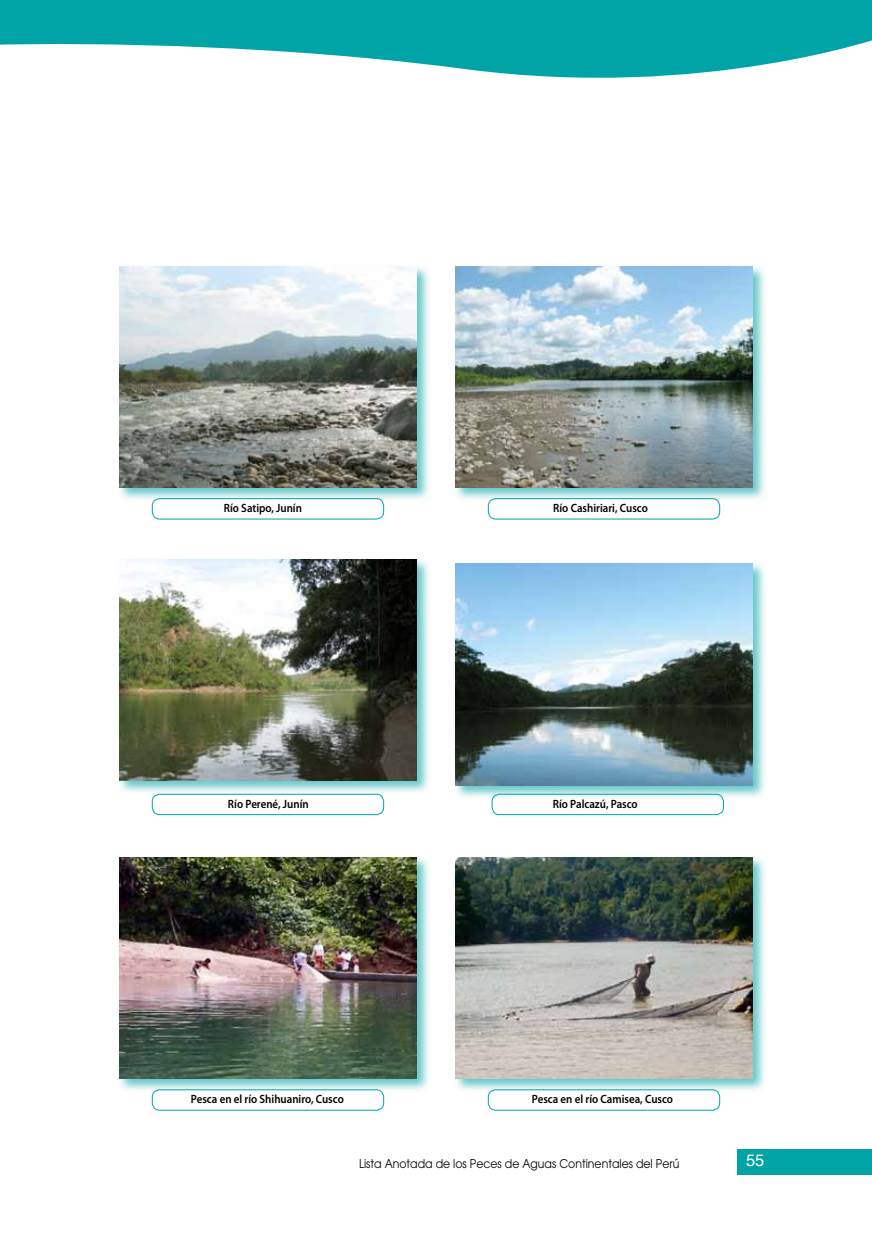
<style>
.page{position:relative;width:872px;height:1234px;background:#fff}
.page>*{position:absolute;margin:0;border:0;box-sizing:border-box;transform-origin:0 0}
.t1{font:16.5px "Helvetica";color:#fff}
.t2{font:600 12px "Myriad Pro";color:#000;scale:.91 1}
.t3{font:12px "Avant Garde";color:#000;scale:.91 1}
</style>
<div class="page">
<div style="left:737px;top:1148px;width:135px;height:26px;background:#00a3a6"></div>
<svg style="left:0;top:0;width:872px;height:78px;fill:#00a3a6"></svg>
<div style="left:152px;top:498px;width:232px;height:21px;border:1px solid #00a3a6;border-radius:8px"></div>
<div style="left:152px;top:793px;width:232px;height:21px;border:1px solid #00a3a6;border-radius:8px"></div>
<div style="left:492px;top:793px;width:232px;height:21px;border:1px solid #00a3a6;border-radius:8px"></div>
<div style="left:117px;top:855px;width:314px;height:237px;background:#00a3a6;opacity:.6"></div>
<img style="left:119px;top:857px;width:298px;height:221px">
<div style="left:152px;top:1089px;width:232px;height:21px;border:1px solid #00a3a6;border-radius:8px"></div>
<div style="left:453px;top:855px;width:314px;height:237px;background:#00a3a6;opacity:.6"></div>
<img style="left:455px;top:857px;width:298px;height:221px">
<div style="left:488px;top:1089px;width:232px;height:21px;border:1px solid #00a3a6;border-radius:8px"></div>
<div style="left:488px;top:498px;width:232px;height:21px;border:1px solid #00a3a6;border-radius:8px"></div>
<div style="left:117px;top:557px;width:314px;height:237px;background:#00a3a6;opacity:.6"></div>
<img style="left:119px;top:559px;width:298px;height:221px">
<div style="left:117px;top:264px;width:314px;height:238px;background:#00a3a6;opacity:.6"></div>
<img style="left:119px;top:266px;width:298px;height:221px">
<div style="left:453px;top:561px;width:314px;height:238px;background:#00a3a6;opacity:.6"></div>
<img style="left:455px;top:563px;width:298px;height:221px">
<div style="left:453px;top:264px;width:314px;height:238px;background:#00a3a6;opacity:.6"></div>
<img style="left:455px;top:266px;width:298px;height:221px">
<p class="t2" style="left:224px;top:500px;width:87px">Río Satipo, Junín</p>
<p class="t2" style="left:553px;top:500px;width:106px">Río Cashiriari, Cusco</p>
<p class="t2" style="left:228px;top:796px;width:90px">Río Perené, Junín</p>
<p class="t2" style="left:553px;top:796px;width:95px">Río Palcazú, Pasco</p>
<p class="t2" style="left:191px;top:1091px;width:169px">Pesca en el río Shihuaniro, Cusco</p>
<p class="t2" style="left:532px;top:1091px;width:157px">Pesca en el río Camisea, Cusco</p>
<p class="t3" style="left:359px;top:1155px;width:353px">Lista Anotada de los Peces de Aguas Continentales del Perú</p>
<h1 class="t1" style="left:746px;top:1147px;width:20px">55</h1>
</div>
